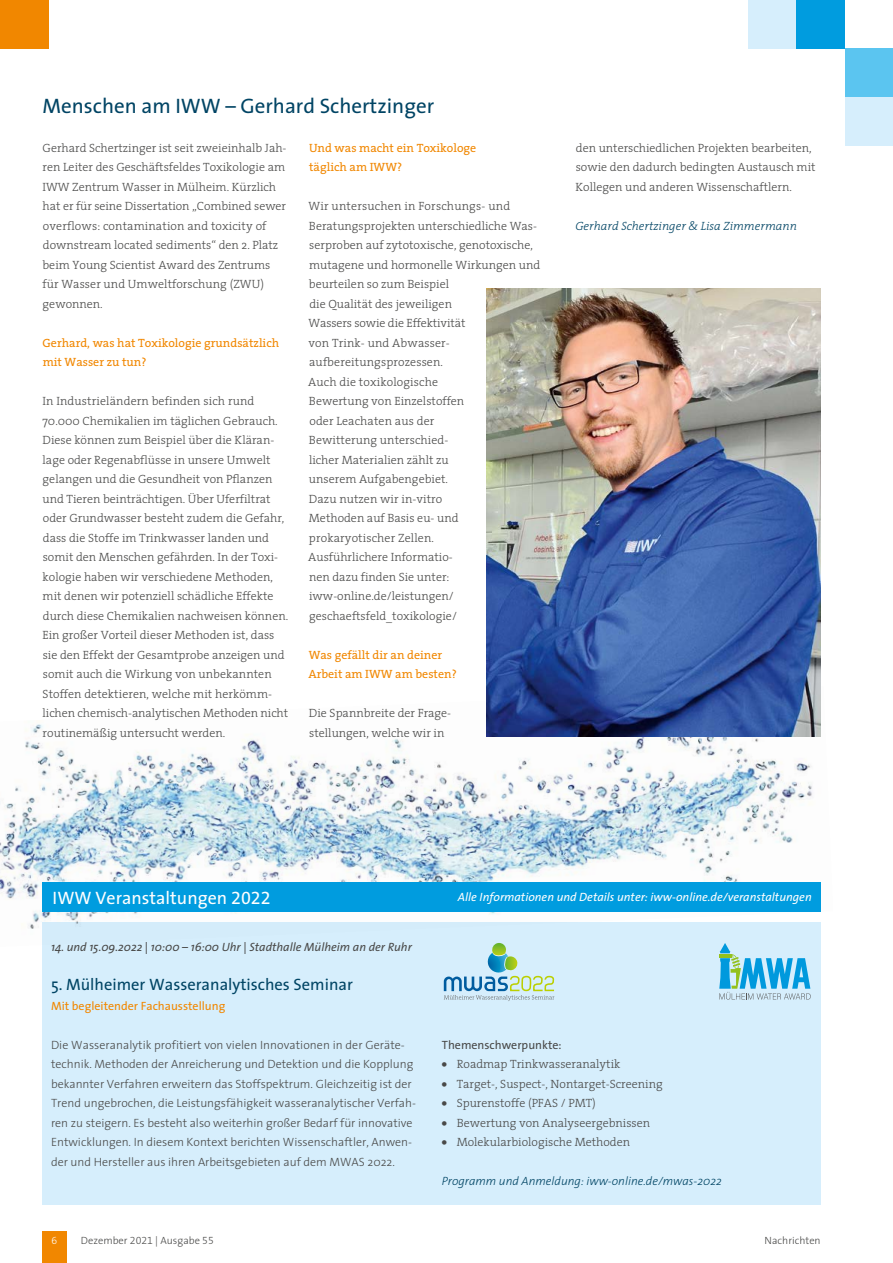
<style>
.page{position:relative;width:893px;height:1263px;background:#fff}
.page>*{position:absolute;margin:0;border:0;box-sizing:border-box;transform-origin:0 0}
.Headline_Innenteil{font:21px "The Sans 5";color:#004464}
.t1{font:18px "The Sans 5";color:#fff}
.t2{font:16.5px "The Sans 5";color:#004464}
.Fliesstext{font:300 12px/19.5px "The Serif 3";color:#494948}
.t3{font:300 12px/19.5px "The Sans 3";color:#494948}
.Fliesstext-2{font:12px/19.5px "The Serif 5";color:#f18700}
.t4{font:italic 12px "The Sans 5";color:#fff}
.t5{font:italic 12px "The Sans 5";color:#494948}
.t6{font:italic 300 12px "The Sans 3";color:#004464}
.Fliesstext-3{font:italic 300 12px "The Serif 3";color:#004464}
.t7{font:12px "The Sans 5";color:#f18700}
.t8{font:12px "The Sans 5";color:#494948}
.Fliesstext-4{font:300 10.5px "The Sans 3";color:#494948}
.t9{font:10.5px "The Sans 3 Light Expert";color:#fff}
.s1{font-family:"The Sans 5 Regular Expert"}
.s2{font-family:"The Sans 9";font-weight:900}
.s3{font-family:"The Sans 3 Light Expert";font-weight:400}
</style>
<div class="page">
<div style="left:43px;top:1231px;width:24px;height:32px;background:#f18700"></div>
<img style="left:0;top:686px;width:821px;height:261px">
<div style="left:0;top:0;width:49px;height:49px;background:#f18700"></div>
<div style="left:748px;top:0;width:48px;height:49px;background:#d6eefc"></div>
<div style="left:845px;top:97px;width:48px;height:49px;background:#d6eefc"></div>
<div style="left:796px;top:0;width:49px;height:49px;background:#009cdf"></div>
<div style="left:845px;top:49px;width:48px;height:48px;background:#5bc5f0"></div>
<img style="left:487px;top:288px;width:334px;height:448px">
<div style="left:43px;top:922px;width:778px;height:283px;background:#d6eefc"></div>
<div style="left:43px;top:882px;width:778px;height:30px;background:#009cdf"></div>
<svg style="left:444px;top:943px;width:111px;height:58px"></svg>
<svg style="left:719px;top:943px;width:92px;height:56px"></svg>
<p class="Headline_Innenteil" style="left:43px;top:88px;width:393px">Menschen am IWW – Gerhard Schertzinger</p>
<p class="Fliesstext" style="left:42px;top:137px;width:246px">Gerhard Schertzinger ist seit zweieinhalb Jah&shy;ren Leiter des Geschäftsfeldes Toxikologie am IWW Zentrum Wasser in Mülheim. Kürzlich hat er für seine Dissertation „Combined sewer overflows: contamination and toxicity of downstream located sediments“ den 2. Platz beim Young Scientist Award des Zentrums für Wasser und Umweltforschung (ZWU) gewonnen.</p>
<p class="Fliesstext-2" style="left:43px;top:332px;width:238px">Gerhard, was hat Toxikologie grundsätzlich mit Wasser zu tun?</p>
<p class="Fliesstext" style="left:42px;top:391px;width:247px">In Industrieländern befinden sich rund 70.000 Chemikalien im täglichen Gebrauch.<br>Diese können zum Beispiel über die Kläran&shy;lage oder Regenabflüsse in unsere Umwelt gelangen und die Gesundheit von Pflanzen und Tieren beinträchtigen. Über Uferfiltrat oder Grundwasser besteht zudem die Gefahr, dass die Stoffe im Trinkwasser landen und somit den Menschen gefährden. In der Toxi&shy;kologie haben wir verschiedene Methoden, mit denen wir potenziell schädliche Effekte durch diese Chemikalien nachweisen können.<br>Ein großer Vorteil dieser Methoden ist, dass sie den Effekt der Gesamtprobe anzeigen und somit auch die Wirkung von unbekannten Stoffen detektieren, welche mit herkömm&shy;lichen chemisch-analytischen Methoden nicht routinemäßig untersucht werden.</p>
<p class="Fliesstext-2" style="left:309px;top:137px;width:169px">Und was macht ein Toxikologe</p>
<p class="Fliesstext-2" style="left:309px;top:157px;width:94px">täglich am IWW?</p>
<p class="Fliesstext" style="left:308px;top:196px;width:234px">Wir untersuchen in Forschungs- und<br>Beratungsprojekten unterschiedliche Was&shy;serproben auf zytotoxische, genotoxische, mutagene und hormonelle Wirkungen und beurteilen so zum Beispiel<br>die Qualität des jeweiligen<br>Wassers sowie die Effektivität<br>von Trink- und Abwasser&shy;aufbereitungsprozessen.<br>Auch die toxikologische<br>Bewertung von Einzelstoffen<br>oder Leachaten aus der<br>Bewitterung unterschied-<br>licher Materialien zählt zu<br>unserem Aufgabengebiet.<br>Dazu nutzen wir in-vitro<br>Methoden auf Basis eu- und prokaryotischer Zellen.<br>Ausführlichere Informatio-<br>nen dazu finden Sie unter: iww-online.de/leistungen/ geschaeftsfeld_toxikologie/</p>
<p class="Fliesstext-2" style="left:308px;top:644px;width:150px">Was gefällt dir an deiner<br>Arbeit am IWW am besten?</p>
<p class="Fliesstext" style="left:309px;top:703px;width:144px">Die Spannbreite der Frage&shy;stellungen, welche wir in</p>
<p class="Fliesstext" style="left:575px;top:137px;width:242px">den unterschiedlichen Projekten bearbeiten, sowie den dadurch bedingten Austausch mit<br>Kollegen und anderen Wissenschaftlern.</p>
<p class="Fliesstext-3" style="left:575px;top:216px;width:223px">Gerhard Schertzinger &amp; Lisa Zimmermann</p>
<p class="t1" style="left:53px;top:883px;width:220px">IWW Veranstaltungen <span class="s1">2022</span></p>
<p class="t4" style="left:458px;top:887px;width:355px">Alle Informationen und Details unter: iww-online.de/veranstaltungen</p>
<p class="t5" style="left:51px;top:937px;width:362px">14. und 15.09.2022 | 10:00 – 16:00 Uhr | Stadthalle Mülheim an der Ruhr</p>
<p class="t2" style="left:51px;top:971px;width:303px">5. Mülheimer Wasseranalytisches Seminar</p>
<p class="t7" style="left:51px;top:995px;width:176px">Mit begleitender Fachausstellung</p>
<p class="t3" style="left:51px;top:1034px;width:366px">Die Wasseranalytik profitiert von vielen Innovationen in der Geräte&shy;technik. Methoden der Anreicherung und Detektion und die Kopplung bekannter Verfahren erweitern das Stoffspektrum. Gleichzeitig ist der Trend ungebrochen, die Leistungsfähigkeit wasseranalytischer Verfah&shy;ren zu steigern. Es besteht also weiterhin großer Bedarf für innovative Entwicklungen. In diesem Kontext berichten Wissenschaftler, Anwen&shy;der und Hersteller aus ihren Arbeitsgebieten auf dem MWAS 2022.</p>
<p class="t8" style="left:442px;top:1034px;width:121px">Themenschwerpunkte:</p>
<p class="Fliesstext" style="left:442px;top:1054px;width:180px"><span class="s2">•</span> Roadmap Trinkwasseranalytik</p>
<p class="Fliesstext" style="left:442px;top:1073px;width:222px"><span class="s2">•</span> Target-, Suspect-, Nontarget-Screening</p>
<p class="Fliesstext" style="left:442px;top:1093px;width:156px"><span class="s2">•</span> Spurenstoffe (PFAS / PMT)</p>
<p class="Fliesstext" style="left:442px;top:1112px;width:210px"><span class="s2">•</span> Bewertung von Analyseergebnissen</p>
<p class="Fliesstext" style="left:442px;top:1132px;width:190px"><span class="s2">•</span> Molekularbiologische Methoden</p>
<p class="t6" style="left:442px;top:1171px;width:281px">Programm und Anmeldung: iww-online.de/mwas-2022</p>
<p class="t9" style="left:52px;top:1231px;width:7px">6</p>
<p class="Fliesstext-4" style="left:81px;top:1231px;width:134px">Dezember <span class="s3">2021</span> | Ausgabe <span class="s3">55</span></p>
<p class="Fliesstext-4" style="left:765px;top:1231px;width:58px">Nachrichten</p>
</div>
